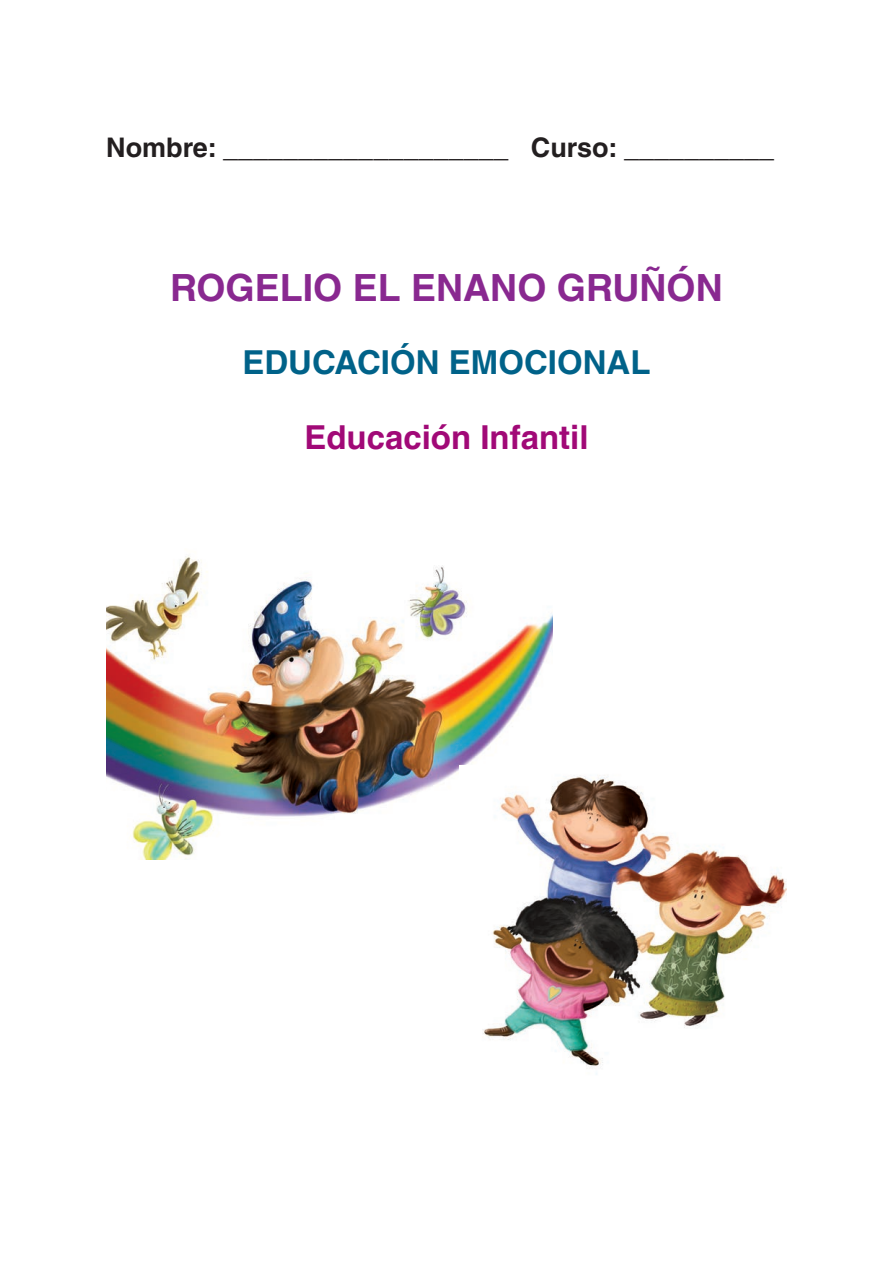
<style>
.page{position:relative;width:893px;height:1263px;background:#fff}
.page>*{position:absolute;margin:0;border:0;box-sizing:border-box;transform-origin:0 0}
.t1{font:700 37.5px "Helvetica LT Std";color:#892890}
.t2{font:700 33px "Helvetica LT Std";color:#006289}
.t3{font:700 33px "Helvetica LT Std";color:#a10977}
.t4{font:700 27px "Helvetica LT Std";color:#231f20}
</style>
<div class="page">
<img style="left:106px;top:555px;width:447px;height:304px">
<img style="left:459px;top:765px;width:328px;height:310px">
<p class="t4" style="left:106px;top:131px;width:669px">Nombre: ___________________ Curso: __________</p>
<h1 class="t1" style="left:170px;top:265px;width:552px">ROGELIO EL ENANO GRUÑÓN</h1>
<p class="t2" style="left:242px;top:343px;width:409px">EDUCACIÓN EMOCIONAL</p>
<p class="t3" style="left:304px;top:417px;width:283px">Educación Infantil</p>
</div>
